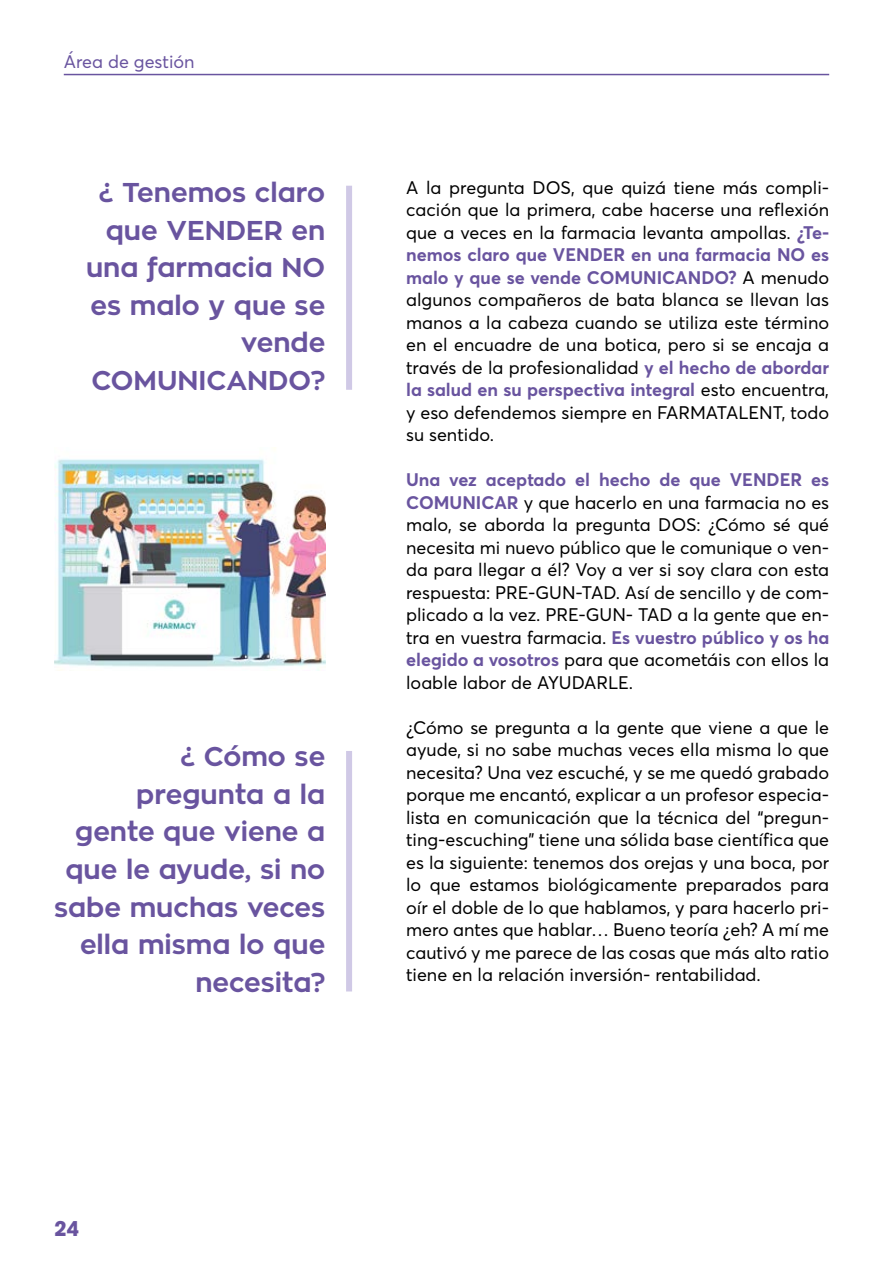
<style>
.page{position:relative;width:893px;height:1263px;background:#fff}
.page>*{position:absolute;margin:0;border:0;box-sizing:border-box;transform-origin:0 0}
.t1{font:700 27px/37.5px "Zona Pro";color:#69549f;text-align:right}
.t2{font:700 21px "Avant Garde IT Cby BT";color:#69549f}
.t3{font:18px/22.5px "Averta Demo";color:#000;text-align:justify}
.t4{font:700 18px/22.5px "Averta";color:#69549f}
.t5{font:18px "Averta Demo";color:#69549f}
.s1{font-family:"Averta";font-weight:700;color:#69549f}
.s2{font-family:"Averta Demo";font-weight:400;color:#000}
</style>
<div class="page">
<hr style="left:64px;top:74px;width:765px;height:1px;background:#69549f">
<img style="left:54px;top:459px;width:271px;height:211px">
<div style="left:346px;top:186px;width:6px;height:204px;background:#d0c9e6"></div>
<div style="left:346px;top:751px;width:6px;height:240px;background:#d0c9e6"></div>
<p class="t5" style="left:64px;top:50px;width:132px">Área de gestión</p>
<h1 class="t1" style="left:86px;top:174px;width:241px">¿ Tenemos claro que VENDER en una farmacia NO es malo y que se vende<br>COMUNICANDO?</h1>
<h1 class="t1" style="left:54px;top:738px;width:273px">¿ Cómo se pregunta a la gente que viene a que le ayude, si no sabe muchas veces ella misma lo que necesita?</h1>
<p class="t3" style="left:406px;top:176px;width:425px">A la pregunta DOS, que quizá tiene más compli&shy;cación que la primera, cabe hacerse una reflexión que a veces en la farmacia levanta ampollas. <span class="s1">¿Te-</span></p>
<p class="t4" style="left:406px;top:243px;width:425px">nemos claro que VENDER en una farmacia NO es malo y que se vende COMUNICANDO? <span class="s2">A menudo</span></p>
<p class="t3" style="left:406px;top:289px;width:425px">algunos compañeros de bata blanca se llevan las manos a la cabeza cuando se utiliza este término en el encuadre de una botica, pero si se encaja a través de la profesionalidad <span class="s1">y el hecho de abordar</span></p>
<p class="t4" style="left:406px;top:378px;width:425px">la salud en su perspectiva integral <span class="s2">esto encuentra,</span></p>
<p class="t3" style="left:406px;top:401px;width:425px">y eso defendemos siempre en FARMATALENT, todo su sentido.</p>
<p class="t4" style="left:406px;top:468px;width:425px">Una vez aceptado el hecho de que VENDER es</p>
<p class="t3" style="left:406px;top:491px;width:425px"><span class="s1">COMUNICAR</span> y que hacerlo en una farmacia no es malo, se aborda la pregunta DOS: ¿Cómo sé qué necesita mi nuevo público que le comunique o ven&shy;da para llegar a él? Voy a ver si soy clara con esta respuesta: PRE-GUN-TAD. Así de sencillo y de com&shy;plicado a la vez. PRE-GUN- TAD a la gente que en&shy;tra en vuestra farmacia. <span class="s1">Es vuestro público y os ha elegido a vosotros</span> para que acometáis con ellos la loable labor de AYUDARLE.</p>
<p class="t3" style="left:406px;top:716px;width:425px">¿Cómo se pregunta a la gente que viene a que le ayude, si no sabe muchas veces ella misma lo que necesita? Una vez escuché, y se me quedó grabado porque me encantó, explicar a un profesor especia&shy;lista en comunicación que la técnica del “pregun&shy;ting-escuching” tiene una sólida base científica que es la siguiente: tenemos dos orejas y una boca, por lo que estamos biológicamente preparados para oír el doble de lo que hablamos, y para hacerlo pri&shy;mero antes que hablar… Bueno teoría ¿eh? A mí me cautivó y me parece de las cosas que más alto ratio tiene en la relación inversión- rentabilidad.</p>
<p class="t2" style="left:54px;top:1215px;width:26px">24</p>
</div>
